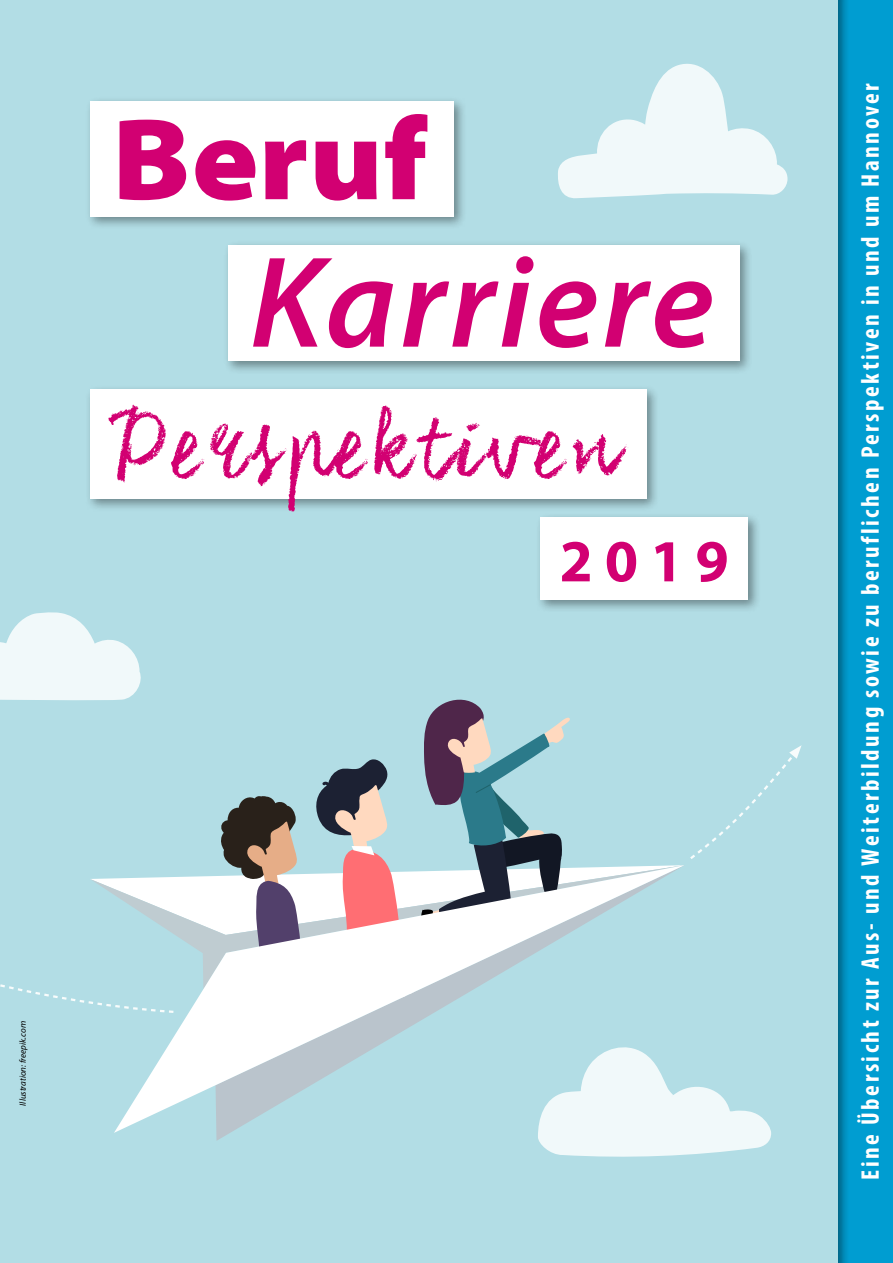
<style>
.page{position:relative;width:893px;height:1263px;background:#fff}
.page>*{position:absolute;margin:0;border:0;box-sizing:border-box;transform-origin:0 0}
.t1{font:italic 600 130.95px "Myriad Pro";letter-spacing:.03em;color:#d20072}
.t2{font:900 semi-expanded 117px "Myriad Pro";color:#d20072}
.t3{font:700 60px "Myriad Pro";color:#d20072}
.t4{font:700 condensed 25.5px "Myriad Pro";letter-spacing:.1em;color:#fff}
.t5{font:italic 9px "Myriad Pro";color:#000}
</style>
<div class="page">
<div style="left:835px;top:0;width:58px;height:1263px;background:#009dd1"></div>
<div style="left:0;top:0;width:838px;height:1263px;background:#b2dde5"></div>
<div style="left:85px;top:96px;width:382px;height:134px;background:#000;opacity:.4"></div>
<div style="left:90px;top:101px;width:363px;height:115px;background:#fff"></div>
<div style="left:223px;top:240px;width:530px;height:134px;background:#000;opacity:.4"></div>
<div style="left:228px;top:245px;width:512px;height:116px;background:#fff"></div>
<div style="left:535px;top:513px;width:226px;height:100px;background:#000;opacity:.4"></div>
<div style="left:540px;top:518px;width:208px;height:82px;background:#fff"></div>
<div style="left:85px;top:384px;width:575px;height:128px;background:#000;opacity:.4"></div>
<div style="left:90px;top:389px;width:557px;height:110px;background:#fff"></div>
<svg style="left:108px;top:404px;width:520px;height:108px"></svg>
<svg style="left:558px;top:63px;width:229px;height:136px"></svg>
<svg style="left:0;top:611px;width:801px;height:546px"></svg>
<h2 class="t2" style="left:112px;top:80px;width:317px">Beruf</h2>
<h1 class="t1" style="left:250px;top:219px;width:465px">Karriere</h1>
<h3 class="t3" style="left:560px;top:522px;width:171px">2019</h3>
<p class="t5" style="left:17px;top:1106px;width:86px;rotate:-90deg">Illustration: freepik.com</p>
<p class="t4" style="left:854px;top:1180px;width:1098px;rotate:-90deg">Eine Übersicht zur Aus- und Weiterbildung sowie zu beruflichen Perspektiven in und um Hannover</p>
</div>
